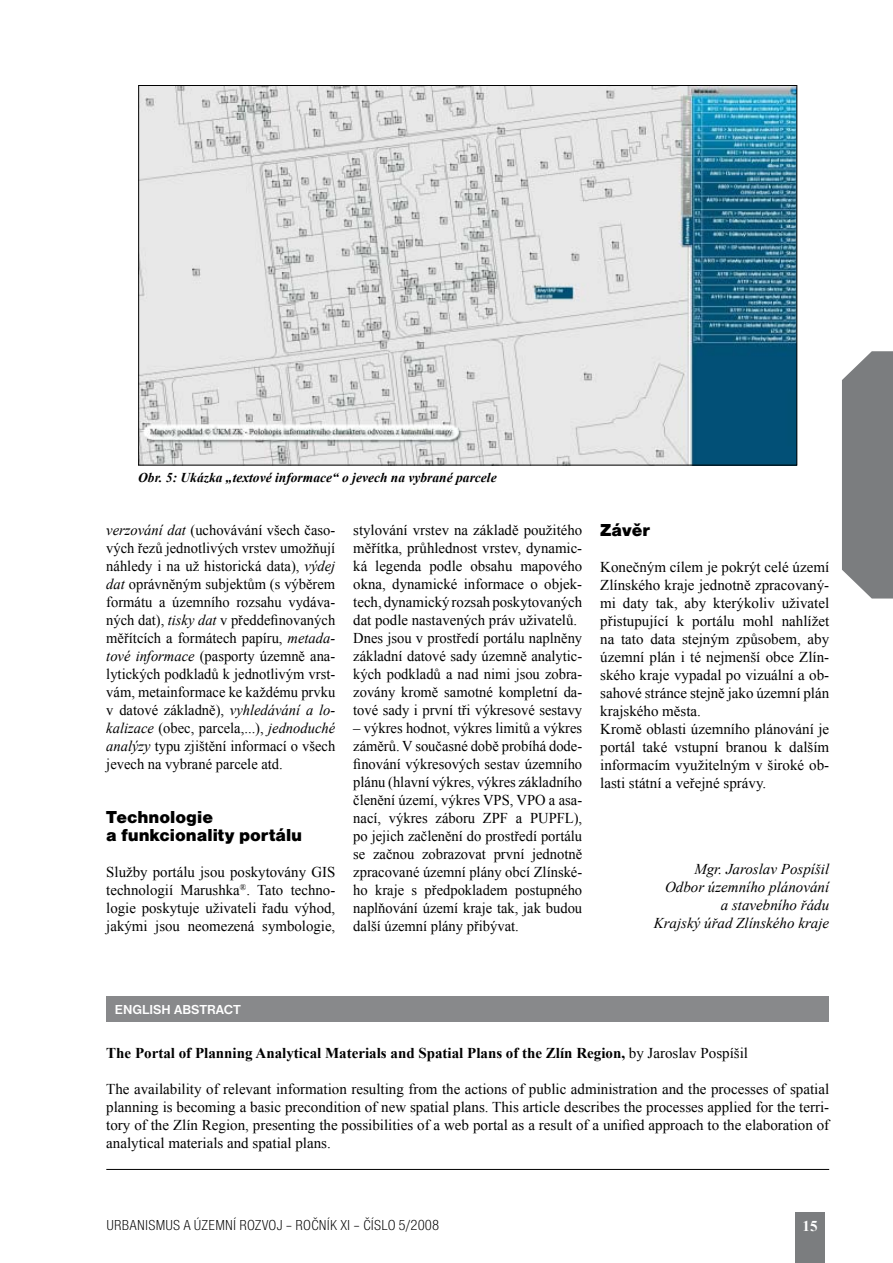
<style>
.page{position:relative;width:893px;height:1263px;background:#fff}
.page>*{position:absolute;margin:0;border:0;box-sizing:border-box;transform-origin:0 0}
.t1{font:18px/18px "Nimbus Sans DOT Blac";color:#000}
.t2{font:15px/18px "Times New Roman";color:#000;text-align:justify}
.t3{font:700 15px "Times New Roman";color:#000}
.t4{font:italic 15px/18px "Times New Roman";color:#000;text-align:right}
.t5{font:15px "Nimbus Sans DOT Ligh Cond";letter-spacing:.015em;color:#000}
.t6{font:700 15px "Times New Roman";color:#fff}
.t7{font:italic 700 13.5px "Times New Roman";color:#000}
.t8{font:700 13.5px "Nimbus Sans DOT";color:#fff}
.s1{font-style:italic}
.s2{font-weight:400}
</style>
<div class="page">
<div style="left:795px;top:1212px;width:30px;height:51px;background:#7b7d7f"></div>
<hr style="left:106px;top:1169px;width:723px;height:1px;background:#000">
<svg style="left:842px;top:351px;width:51px;height:247px"></svg>
<img style="left:140px;top:87px;width:655px;height:377px">
<div style="left:106px;top:997px;width:723px;height:25px;background:#88898b"></div>
<p class="t7" style="left:138px;top:470px;width:360px">Obr. 5: Ukázka „textové informace“ o jevech na vybrané parcele</p>
<p class="t2" style="left:106px;top:520px;width:230px"><span class="s1">verzování dat</span> (uchovávání všech časo&shy;vých řezů jednotlivých vrstev umožňují náhledy i na už historická data), <span class="s1">výdej dat</span> oprávněným subjektům (s výběrem formátu a územního rozsahu vydáva&shy;ných dat), <span class="s1">tisky dat</span> v předdefinovaných měřítcích a formátech papíru, <span class="s1">metada&shy;tové informace</span> (pasporty územně ana&shy;lytických podkladů k jednotlivým vrst&shy;vám, metainformace ke každému prvku v datové základně), <span class="s1">vyhledávání a lo&shy;kalizace</span> (obec, parcela,...), <span class="s1">jednoduché analýzy</span> typu zjištění informací o všech jevech na vybrané parcele atd.</p>
<p class="t1" style="left:106px;top:809px;width:197px">Technologie<br>a funkcionality portálu</p>
<p class="t2" style="left:106px;top:862px;width:230px">Služby portálu jsou poskytovány GIS technologií Marushka<sup>®</sup>. Tato techno&shy;logie poskytuje uživateli řadu výhod, jakými jsou neomezená symbologie,</p>
<p class="t2" style="left:353px;top:520px;width:230px;text-align:left">stylování vrstev na základě použitého měřítka, průhlednost vrstev, dynamic&shy;ká legenda podle obsahu mapového okna, dynamické informace o objek&shy;tech, dynamický rozsah poskytovaných dat podle nastavených práv uživatelů.<br>Dnes jsou v prostředí portálu naplněny základní datové sady územně analytic&shy;kých podkladů a nad nimi jsou zobra&shy;zovány kromě samotné kompletní da&shy;tové sady i první tři výkresové sestavy</p>
<p class="t2" style="left:353px;top:718px;width:230px">– výkres hodnot, výkres limitů a výkres záměrů. V současné době probíhá dode&shy;finování výkresových sestav územního plánu (hlavní výkres, výkres základního členění území, výkres VPS, VPO a asa&shy;nací, výkres záboru ZPF a PUPFL), po jejich začlenění do prostředí portálu se začnou zobrazovat první jednotně zpracované územní plány obcí Zlínské&shy;ho kraje s předpokladem postupného naplňování území kraje tak, jak budou další územní plány přibývat.</p>
<p class="t1" style="left:600px;top:522px;width:52px">Závěr</p>
<p class="t2" style="left:600px;top:558px;width:230px;text-align:left">Konečným cílem je pokrýt celé území Zlínského kraje jednotně zpracovaný&shy;mi daty tak, aby kterýkoliv uživatel přistupující k portálu mohl nahlížet na tato data stejným způsobem, aby územní plán i té nejmenší obce Zlín&shy;ského kraje vypadal po vizuální a ob&shy;sahové stránce stejně jako územní plán krajského města.<br>Kromě oblasti územního plánování je portál také vstupní branou k dalším informacím využitelným v široké ob&shy;lasti státní a veřejné správy.</p>
<p class="t4" style="left:654px;top:859px;width:177px">Mgr. Jaroslav Pospíšil<br>Odbor územního plánování a stavebního řádu<br>Krajský úřad Zlínského kraje</p>
<p class="t8" style="left:115px;top:1004px;width:128px">ENGLISH ABSTRACT</p>
<p class="t3" style="left:106px;top:1045px;width:643px">The Portal of Planning Analytical Materials and Spatial Plans of the Zlín Region, <span class="s2">by Jaroslav Pospíšil</span></p>
<p class="t2" style="left:106px;top:1080px;width:724px">The availability of relevant information resulting from the actions of public administration and the processes of spatial planning is becoming a basic precondition of new spatial plans. This article describes the processes applied for the terri&shy;tory of the Zlín Region, presenting the possibilities of a web portal as a result of a unified approach to the elaboration of analytical materials and spatial plans.</p>
<p class="t5" style="left:106px;top:1219px;width:334px">URBANISMUS A ÚZEMNÍ ROZVOJ – ROČNÍK XI – ČÍSLO 5/2008</p>
<p class="t6" style="left:802px;top:1217px;width:16px">15</p>
</div>
